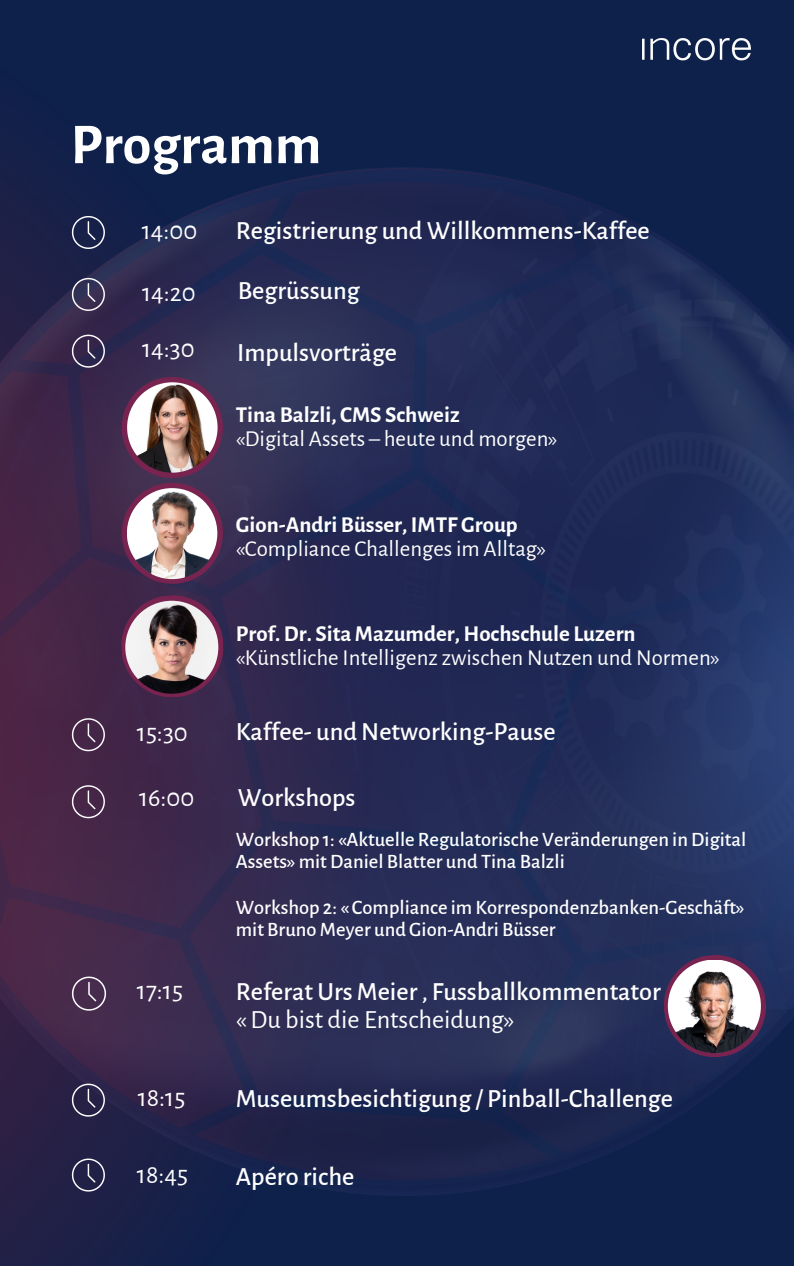
<style>
.page{position:relative;width:794px;height:1266px;background:#fff}
.page>*{position:absolute;margin:0;border:0;box-sizing:border-box;transform-origin:0 0}
.t1{font:700 57.75px "Alegreya Sans";color:#fff}
.t2{font:500 26.25px "Alegreya Sans";color:#fff}
.t3{font:26.25px "Alegreya Sans";color:#fff}
.t4{font:22.8px "Alegreya Sans";color:#fff}
.t5{font:700 22.8px "Alegreya Sans";color:#fff}
.t6{font:500 20.4px/22px "Alegreya Sans";color:#fff}
</style>
<div class="page">
<div style="left:0;top:0;width:793px;height:1266px;background:#0e214b"></div>
<img style="left:377px;top:168px;width:416px;height:1012px">
<img style="left:0;top:165px;width:377px;height:1101px">
<img style="left:594px;top:348px;width:199px;height:660px">
<img style="left:642px;top:38px;width:108px;height:23px">
<svg style="left:72px;top:216px;width:33px;height:33px"></svg>
<svg style="left:72px;top:278px;width:33px;height:33px"></svg>
<svg style="left:72px;top:335px;width:33px;height:33px"></svg>
<svg style="left:72px;top:785px;width:33px;height:33px"></svg>
<svg style="left:72px;top:976px;width:34px;height:34px"></svg>
<svg style="left:72px;top:1083px;width:33px;height:33px"></svg>
<svg style="left:72px;top:1158px;width:33px;height:33px"></svg>
<svg style="left:72px;top:718px;width:33px;height:33px"></svg>
<svg style="left:122px;top:483px;width:101px;height:101px;fill:#792450"></svg>
<img style="left:127px;top:489px;width:90px;height:90px;border-radius:50%">
<div style="left:122px;top:377px;width:101px;height:101px;background:#792450;border-radius:50%"></div>
<img style="left:127px;top:382px;width:90px;height:91px;border-radius:50%">
<svg style="left:120px;top:593px;width:105px;height:106px"></svg>
<img style="left:125px;top:601px;width:93px;height:93px;border-radius:50%">
<svg style="left:661px;top:953px;width:106px;height:105px"></svg>
<img style="left:667px;top:960px;width:93px;height:93px;border-radius:50%">
<p class="t1" style="left:70px;top:117px;width:252px">Programm</p>
<p class="t3" style="left:142px;top:218px;width:57px">14:00</p>
<p class="t2" style="left:236px;top:218px;width:415px">Registrierung und Willkommens-Kaffee</p>
<p class="t3" style="left:142px;top:280px;width:55px">14:20</p>
<p class="t2" style="left:238px;top:278px;width:123px">Begrüssung</p>
<p class="t3" style="left:142px;top:336px;width:54px">14:30</p>
<p class="t2" style="left:237px;top:340px;width:161px">Impulsvorträge</p>
<p class="t5" style="left:236px;top:404px;width:225px">Tina Balzli, CMS Schweiz</p>
<p class="t4" style="left:236px;top:428px;width:323px">«Digital Assets – heute und morgen»</p>
<p class="t5" style="left:236px;top:513px;width:283px">Gion-Andri Büsser, IMTF Group</p>
<p class="t4" style="left:236px;top:538px;width:311px">«Compliance Challenges im Alltag»</p>
<p class="t5" style="left:236px;top:622px;width:401px">Prof.Dr. SitaMazumder,Hochschule Luzern</p>
<p class="t4" style="left:236px;top:647px;width:485px">«Künstliche Intelligenz zwischen Nutzen und Normen»</p>
<p class="t3" style="left:137px;top:719px;width:52px">15:30</p>
<p class="t2" style="left:236px;top:719px;width:321px">Kaffee- und Networking-Pause</p>
<p class="t3" style="left:139px;top:785px;width:57px">16:00</p>
<p class="t2" style="left:238px;top:785px;width:119px">Workshops</p>
<p class="t6" style="left:236px;top:829px;width:512px">Workshop 1: «Aktuelle Regulatorische Veränderungen in Digital<br>Assets» mit Daniel Blatter und Tina Balzli</p>
<p class="t6" style="left:236px;top:897px;width:510px">Workshop 2: « Compliance im Korrespondenzbanken-Geschäft»</p>
<p class="t6" style="left:236px;top:919px;width:321px">mit Bruno Meyer und Gion-Andri Büsser</p>
<p class="t3" style="left:137px;top:978px;width:48px">17:15</p>
<p class="t2" style="left:236px;top:978px;width:426px">Referat Urs Meier , Fussballkommentator</p>
<p class="t3" style="left:236px;top:1006px;width:280px">« Du bist die Entscheidung»</p>
<p class="t3" style="left:138px;top:1085px;width:49px">18:15</p>
<p class="t2" style="left:236px;top:1085px;width:438px">Museumsbesichtigung / Pinball-Challenge</p>
<p class="t3" style="left:137px;top:1161px;width:53px">18:45</p>
<p class="t2" style="left:236px;top:1163px;width:120px">Apéro riche</p>
</div>
